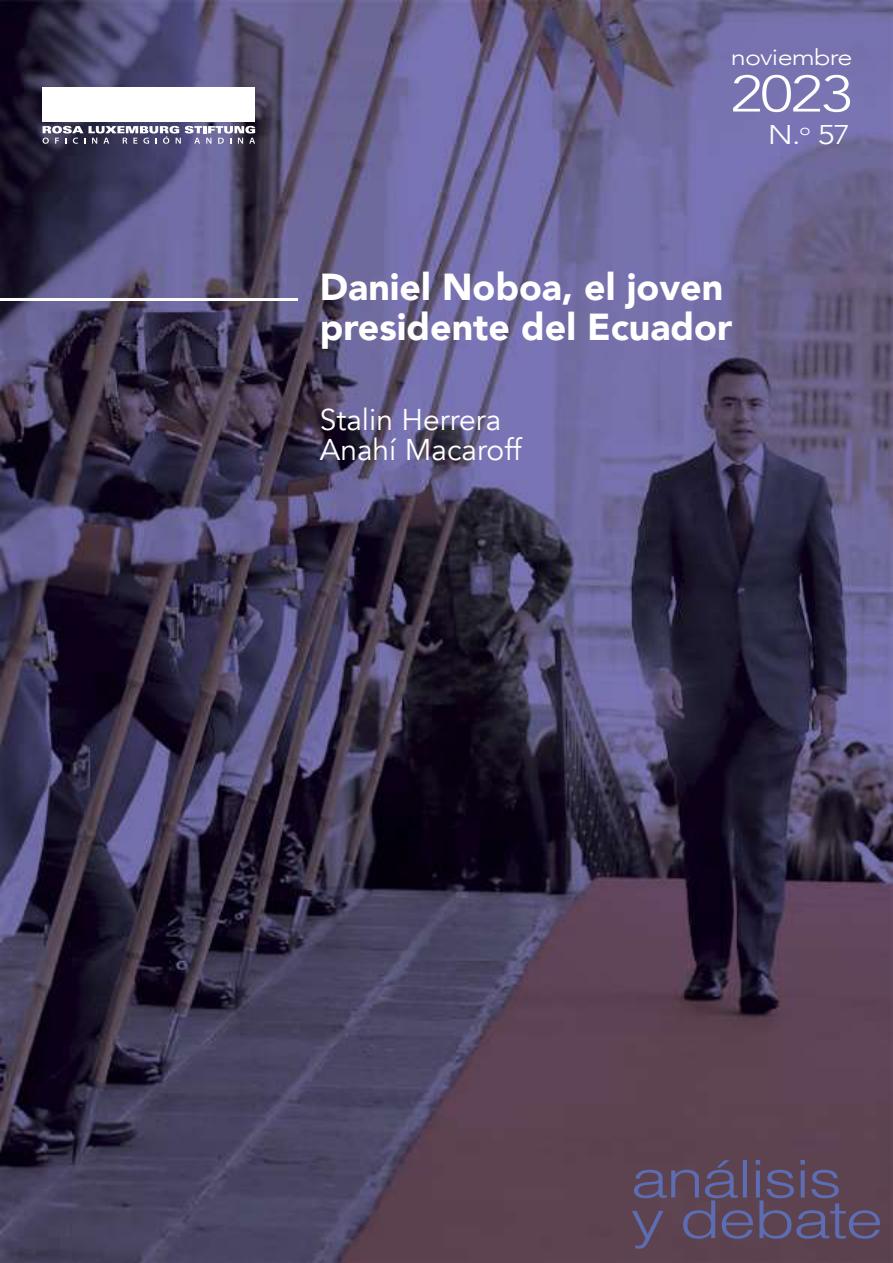
<style>
.page{position:relative;width:893px;height:1263px;background:#fff}
.page>*{position:absolute;margin:0;border:0;box-sizing:border-box;transform-origin:0 0}
.t1{font:300 51px "Avenir";color:#fff;scale:1.2 1}
.t2{font:900 37.5px/40.5px "Avenir";color:#fff}
.t3{font:30px/30px "Avenir";color:#fff}
.t4{font:300 27px "Avenir";color:#fff;scale:1.2 1}
.t5{font:300 22.5px "Avenir";letter-spacing:-.03em;color:#fff;scale:1.2 1}
</style>
<div class="page">
<img style="left:0;top:0;width:892px;height:1263px">
<hr style="left:0;top:298px;width:298px;height:2px;background:#fff">
<div style="left:43px;top:88px;width:212px;height:34px;background:#fff"></div>
<svg style="left:43px;top:126px;width:212px;height:18px"></svg>
<svg style="left:632px;top:1160px;width:248px;height:89px;background:#5c4a63"></svg>
<p class="t5" style="left:731px;top:44px;width:103px">noviembre</p>
<h1 class="t1" style="left:731px;top:64px;width:103px">2023</h1>
<p class="t4" style="left:768px;top:119px;width:70px">N.<sup>o</sup> 57</p>
<p class="t2" style="left:320px;top:266px;width:414px">Daniel Noboa, el joven presidente del Ecuador</p>
<p class="t3" style="left:320px;top:406px;width:203px">Stalin Herrera<br>Anahí Macaroff</p>
</div>
